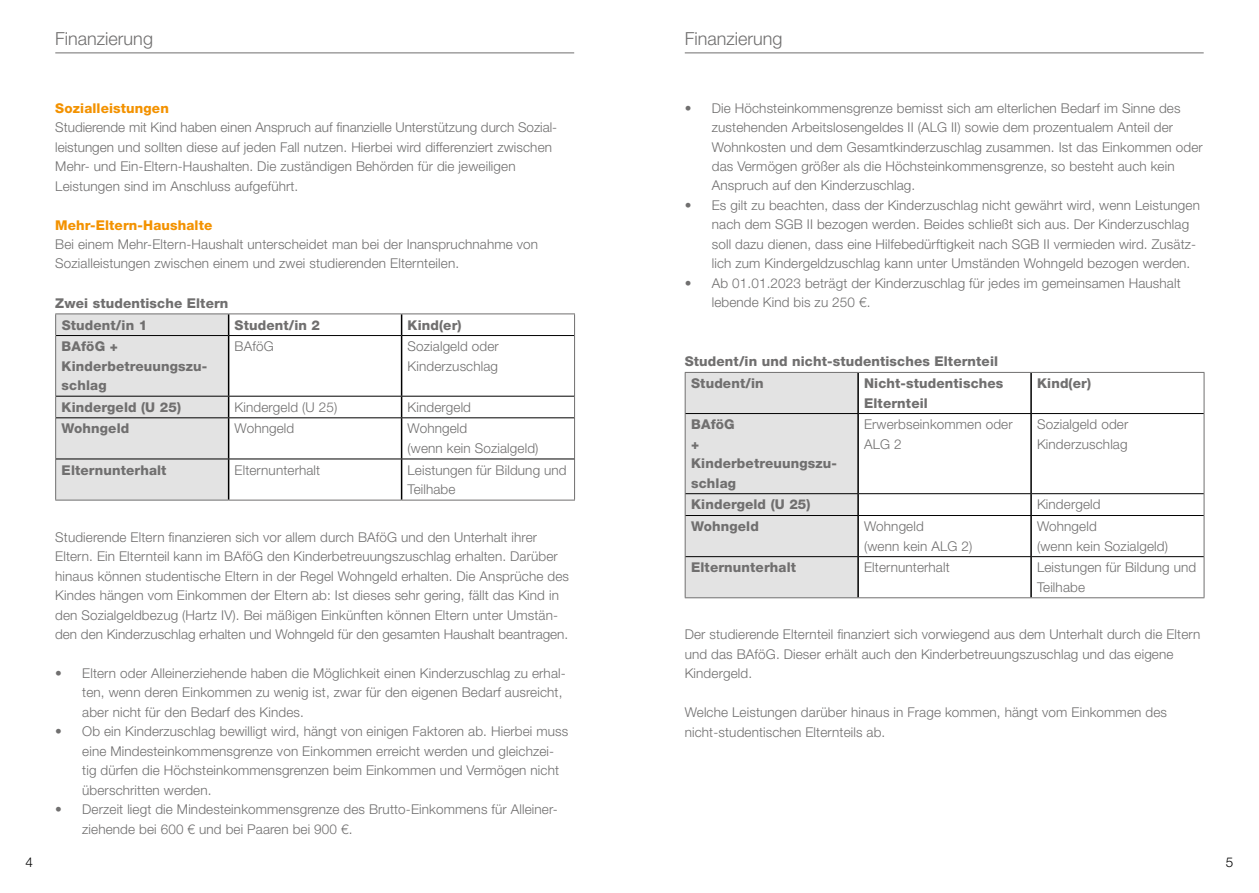
<style>
.page{position:relative;width:1259px;height:893px;background:#fff}
.page>*{position:absolute;margin:0;border:0;box-sizing:border-box;transform-origin:0 0}
.t1{font:300 18px "Helvetica Neue LT Pro";color:#706f6f}
.t2{font:300 13.5px/19.5px "Helvetica Neue LT Pro";letter-spacing:.01em;color:#706f6f}
.t3{font:800 13.5px/19.5px "Helvetica Neue LT Pro";letter-spacing:.01em;color:#706f6f}
.t4{font:800 13.5px "Helvetica Neue LT Pro";letter-spacing:.01em;color:#f39200}
.t5{font:300 13.5px "Helvetica Neue LT Pro";color:#000}
</style>
<div class="page">
<hr style="left:55px;top:53px;width:519px;height:1px;background:#706f6f">
<svg style="left:401px;top:315px;width:1px;height:20px"></svg>
<hr style="left:401px;top:336px;width:1px;height:60px;background:#000">
<svg style="left:401px;top:397px;width:1px;height:20px"></svg>
<hr style="left:401px;top:418px;width:1px;height:41px;background:#000">
<hr style="left:401px;top:459px;width:1px;height:41px;background:#000">
<hr style="left:229px;top:314px;width:172px;height:1px;background:#706f6f">
<hr style="left:401px;top:314px;width:174px;height:1px;background:#706f6f">
<svg style="left:574px;top:314px;width:1px;height:22px"></svg>
<hr style="left:574px;top:336px;width:1px;height:60px;background:#706f6f">
<div style="left:55px;top:314px;width:174px;height:186px;background:#e3e3e3"></div>
<svg style="left:574px;top:396px;width:1px;height:22px"></svg>
<hr style="left:55px;top:418px;width:1px;height:41px;background:#706f6f">
<hr style="left:574px;top:418px;width:1px;height:41px;background:#706f6f">
<hr style="left:55px;top:459px;width:1px;height:41px;background:#706f6f">
<hr style="left:574px;top:459px;width:1px;height:41px;background:#706f6f">
<hr style="left:55px;top:500px;width:174px;height:1px;background:#706f6f">
<hr style="left:229px;top:500px;width:172px;height:1px;background:#706f6f">
<hr style="left:401px;top:500px;width:174px;height:1px;background:#706f6f">
<hr style="left:56px;top:335px;width:173px;height:1px;background:#000">
<hr style="left:229px;top:335px;width:172px;height:1px;background:#000">
<hr style="left:401px;top:335px;width:173px;height:1px;background:#000">
<hr style="left:56px;top:396px;width:173px;height:1px;background:#000">
<hr style="left:229px;top:396px;width:172px;height:1px;background:#000">
<hr style="left:401px;top:396px;width:173px;height:1px;background:#000">
<hr style="left:56px;top:417px;width:173px;height:1px;background:#000">
<hr style="left:229px;top:417px;width:172px;height:1px;background:#000">
<hr style="left:401px;top:417px;width:173px;height:1px;background:#000">
<hr style="left:56px;top:459px;width:173px;height:1px;background:#000">
<hr style="left:229px;top:459px;width:172px;height:1px;background:#000">
<hr style="left:401px;top:459px;width:173px;height:1px;background:#000">
<hr style="left:685px;top:53px;width:518px;height:1px;background:#706f6f">
<hr style="left:857px;top:373px;width:2px;height:40px;background:#000">
<hr style="left:1030px;top:373px;width:2px;height:40px;background:#000">
<hr style="left:857px;top:414px;width:2px;height:79px;background:#000">
<hr style="left:1030px;top:414px;width:2px;height:79px;background:#000">
<hr style="left:857px;top:494px;width:2px;height:21px;background:#000">
<hr style="left:1030px;top:494px;width:2px;height:21px;background:#000">
<hr style="left:857px;top:516px;width:2px;height:40px;background:#000">
<hr style="left:1030px;top:516px;width:2px;height:40px;background:#000">
<hr style="left:857px;top:557px;width:2px;height:40px;background:#000">
<hr style="left:1030px;top:557px;width:2px;height:40px;background:#000">
<hr style="left:858px;top:372px;width:173px;height:1px;background:#706f6f">
<hr style="left:1031px;top:372px;width:173px;height:1px;background:#706f6f">
<hr style="left:1203px;top:373px;width:1px;height:41px;background:#706f6f">
<hr style="left:1203px;top:414px;width:1px;height:80px;background:#706f6f">
<div style="left:685px;top:372px;width:173px;height:225px;background:#e3e3e3"></div>
<svg style="left:1203px;top:494px;width:1px;height:21px"></svg>
<hr style="left:685px;top:515px;width:1px;height:42px;background:#706f6f">
<hr style="left:1203px;top:515px;width:1px;height:42px;background:#706f6f">
<hr style="left:685px;top:557px;width:1px;height:40px;background:#706f6f">
<hr style="left:1203px;top:557px;width:1px;height:40px;background:#706f6f">
<hr style="left:685px;top:597px;width:173px;height:1px;background:#706f6f">
<hr style="left:858px;top:597px;width:173px;height:1px;background:#706f6f">
<hr style="left:1031px;top:597px;width:173px;height:1px;background:#706f6f">
<hr style="left:685px;top:413px;width:173px;height:1px;background:#000">
<hr style="left:858px;top:413px;width:173px;height:1px;background:#000">
<hr style="left:1031px;top:413px;width:172px;height:1px;background:#000">
<hr style="left:685px;top:493px;width:173px;height:1px;background:#000">
<hr style="left:858px;top:493px;width:173px;height:1px;background:#000">
<hr style="left:1031px;top:493px;width:172px;height:1px;background:#000">
<hr style="left:685px;top:515px;width:173px;height:1px;background:#000">
<hr style="left:858px;top:515px;width:173px;height:1px;background:#000">
<hr style="left:1031px;top:515px;width:172px;height:1px;background:#000">
<hr style="left:685px;top:556px;width:173px;height:1px;background:#000">
<hr style="left:858px;top:556px;width:173px;height:1px;background:#000">
<hr style="left:1031px;top:556px;width:172px;height:1px;background:#000">
<h1 class="t1" style="left:55px;top:27px;width:99px">Finanzierung</h1>
<p class="t4" style="left:55px;top:100px;width:115px">Sozialleistungen</p>
<p class="t2" style="left:55px;top:117px;width:503px">Studierende mit Kind haben einen Anspruch auf finanzielle Unterstützung durch Sozial&shy;leistungen und sollten diese auf jeden Fall nutzen. Hierbei wird differenziert zwischen Mehr- und Ein-Eltern-Haushalten. Die zuständigen Behörden für die jeweiligen Leistungen sind im Anschluss aufgeführt.</p>
<p class="t4" style="left:55px;top:217px;width:158px">Mehr-Eltern-Haushalte</p>
<p class="t2" style="left:55px;top:234px;width:484px">Bei einem Mehr-Eltern-Haushalt unterscheidet man bei der Inanspruchnahme von<br>Sozialleistungen zwischen einem und zwei studierenden Elternteilen.</p>
<p class="t3" style="left:62px;top:292px;width:168px;line-height:22px;text-indent:-6px">Zwei studentische Eltern<br>Student/in 1</p>
<p class="t3" style="left:235px;top:315px;width:87px">Student/in 2</p>
<p class="t3" style="left:407px;top:315px;width:55px">Kind(er)</p>
<p class="t3" style="left:62px;top:337px;width:147px">BAföG +<br>Kinderbetreuungszu&shy;schlag</p>
<p class="t2" style="left:235px;top:336px;width:41px">BAföG</p>
<p class="t2" style="left:407px;top:336px;width:93px">Sozialgeld oder<br>Kinderzuschlag</p>
<p class="t3" style="left:62px;top:397px;width:121px">Kindergeld (U 25)</p>
<p class="t2" style="left:235px;top:397px;width:104px">Kindergeld (U 25)</p>
<p class="t2" style="left:407px;top:397px;width:65px">Kindergeld</p>
<p class="t3" style="left:62px;top:419px;width:69px">Wohngeld</p>
<p class="t2" style="left:235px;top:419px;width:61px">Wohngeld</p>
<p class="t2" style="left:407px;top:419px;width:132px">Wohngeld<br>(wenn kein Sozialgeld)</p>
<p class="t3" style="left:62px;top:460px;width:106px">Elternunterhalt</p>
<p class="t2" style="left:235px;top:460px;width:87px">Elternunterhalt</p>
<p class="t2" style="left:407px;top:460px;width:161px">Leistungen für Bildung und<br>Teilhabe</p>
<p class="t2" style="left:55px;top:527px;width:515px">Studierende Eltern finanzieren sich vor allem durch BAföG und den Unterhalt ihrer Eltern. Ein Elternteil kann im BAföG den Kinderbetreuungszuschlag erhalten. Darüber hinaus können studentische Eltern in der Regel Wohngeld erhalten. Die Ansprüche des Kindes hängen vom Einkommen der Eltern ab: Ist dieses sehr gering, fällt das Kind in den Sozialgeldbezug (Hartz IV). Bei mäßigen Einkünften können Eltern unter Umstän&shy;den den Kinderzuschlag erhalten und Wohngeld für den gesamten Haushalt beantragen.</p>
<p class="t2" style="left:82px;top:663px;width:485px;text-indent:-27px">• Eltern oder Alleinerziehende haben die Möglichkeit einen Kinderzuschlag zu erhal&shy;ten, wenn deren Einkommen zu wenig ist, zwar für den eigenen Bedarf ausreicht, aber nicht für den Bedarf des Kindes.</p>
<p class="t2" style="left:82px;top:722px;width:487px;text-indent:-27px">• Ob ein Kinderzuschlag bewilligt wird, hängt von einigen Faktoren ab. Hierbei muss eine Mindesteinkommensgrenze von Einkommen erreicht werden und gleichzei&shy;tig dürfen die Höchsteinkommensgrenzen beim Einkommen und Vermögen nicht überschritten werden.</p>
<p class="t2" style="left:82px;top:800px;width:477px;text-indent:-27px">• Derzeit liegt die Mindesteinkommensgrenze des Brutto-Einkommens für Alleiner&shy;ziehende bei 600 € und bei Paaren bei 900 €.</p>
<h1 class="t1" style="left:685px;top:27px;width:99px">Finanzierung</h1>
<p class="t2" style="left:712px;top:98px;width:492px;text-indent:-27px">• Die Höchsteinkommensgrenze bemisst sich am elterlichen Bedarf im Sinne des zustehenden Arbeitslosengeldes II (ALG II) sowie dem prozentualem Anteil der Wohnkosten und dem Gesamtkinderzuschlag zusammen. Ist das Einkommen oder das Vermögen größer als die Höchsteinkommensgrenze, so besteht auch kein Anspruch auf den Kinderzuschlag.</p>
<p class="t2" style="left:712px;top:195px;width:490px;text-indent:-27px">• Es gilt zu beachten, dass der Kinderzuschlag nicht gewährt wird, wenn Leistungen nach dem SGB II bezogen werden. Beides schließt sich aus. Der Kinderzuschlag soll dazu dienen, dass eine Hilfebedürftigkeit nach SGB II vermieden wird. Zusätz&shy;lich zum Kindergeldzuschlag kann unter Umständen Wohngeld bezogen werden.</p>
<p class="t2" style="left:712px;top:273px;width:470px;text-indent:-27px">• Ab 01.01.2023 beträgt der Kinderzuschlag für jedes im gemeinsamen Haushalt lebende Kind bis zu 250 €.</p>
<p class="t3" style="left:691px;top:350px;width:308px;line-height:22px;text-indent:-6px">Student/in und nicht-studentisches Elternteil<br>Student/in</p>
<p class="t3" style="left:864px;top:373px;width:141px">Nicht-studentisches<br>Elternteil</p>
<p class="t3" style="left:1037px;top:373px;width:55px">Kind(er)</p>
<p class="t3" style="left:691px;top:415px;width:147px">BAföG<br>+<br>Kinderbetreuungszu&shy;schlag</p>
<p class="t2" style="left:864px;top:414px;width:150px">Erwerbseinkommen oder<br>ALG 2</p>
<p class="t2" style="left:1037px;top:414px;width:93px">Sozialgeld oder<br>Kinderzuschlag</p>
<p class="t3" style="left:691px;top:495px;width:121px">Kindergeld (U 25)</p>
<p class="t2" style="left:1037px;top:494px;width:65px">Kindergeld</p>
<p class="t3" style="left:691px;top:517px;width:69px">Wohngeld</p>
<p class="t2" style="left:864px;top:516px;width:110px">Wohngeld<br>(wenn kein ALG 2)</p>
<p class="t2" style="left:1037px;top:516px;width:132px">Wohngeld<br>(wenn kein Sozialgeld)</p>
<p class="t3" style="left:691px;top:558px;width:106px">Elternunterhalt</p>
<p class="t2" style="left:864px;top:557px;width:87px">Elternunterhalt</p>
<p class="t2" style="left:1037px;top:557px;width:161px">Leistungen für Bildung und<br>Teilhabe</p>
<p class="t2" style="left:685px;top:624px;width:517px">Der studierende Elternteil finanziert sich vorwiegend aus dem Unterhalt durch die Eltern und das BAföG. Dieser erhält auch den Kinderbetreuungszuschlag und das eigene<br>Kindergeld.</p>
<p class="t2" style="left:685px;top:702px;width:484px">Welche Leistungen darüber hinaus in Frage kommen, hängt vom Einkommen des nicht-studentischen Elternteils ab.</p>
<p class="t5" style="left:26px;top:854px;width:9px">4</p>
<p class="t5" style="left:1226px;top:854px;width:9px">5</p>
</div>
